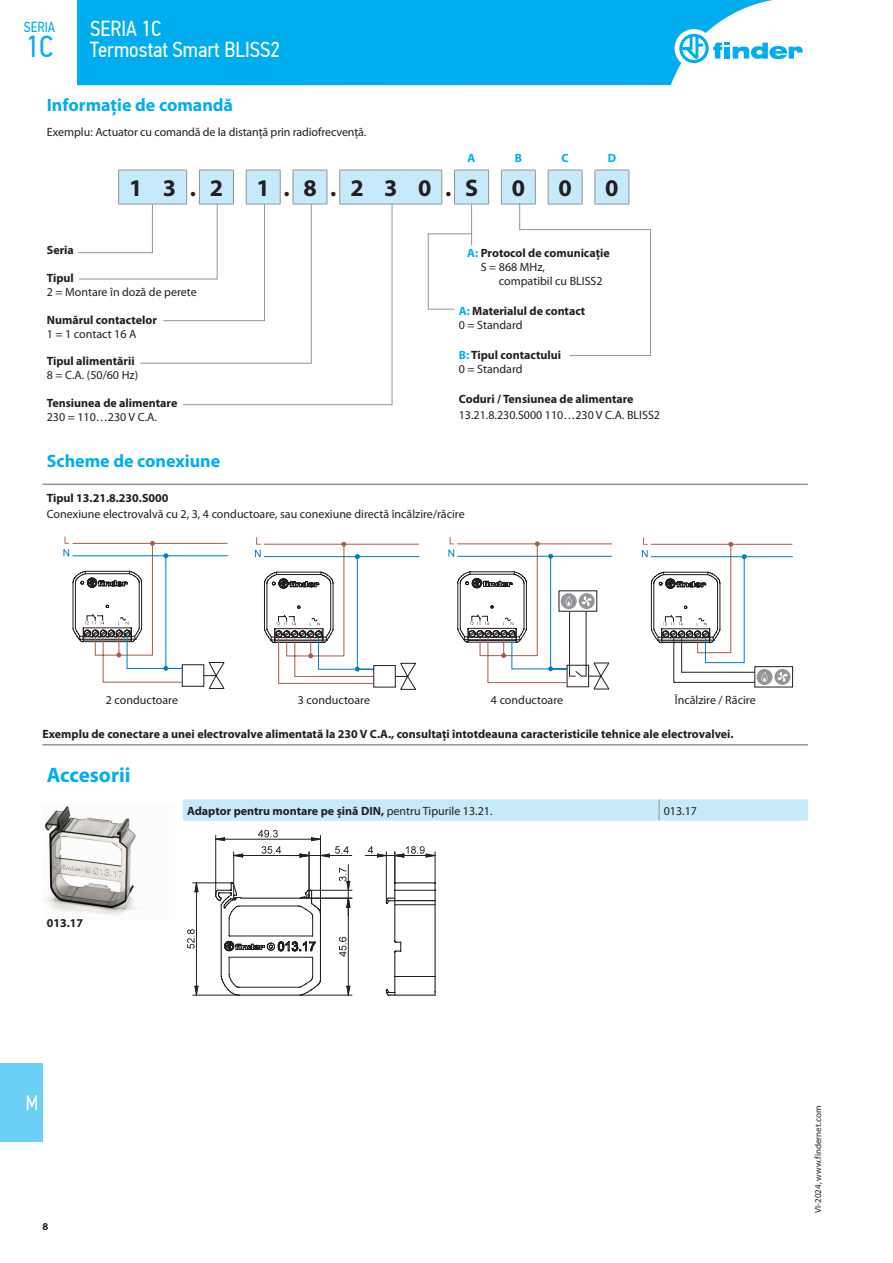
<style>
.page{position:relative;width:893px;height:1263px;background:#fff}
.page>*{position:absolute;margin:0;border:0;box-sizing:border-box;transform-origin:0 0}
.t1{font:30.3px "PF Din Text Cond Pro";color:#00aeef}
.t2{font:700 24px "Myriad Pro";color:#231f20}
.t3{font:21.75px/21px "PF Din Text Cond Pro";color:#fff}
.t4{font:700 21px "Myriad Pro";color:#00aeef}
.t5{font:21px "PF Din Text Cond Pro";color:#fff;scale:.9 1}
.t6{font:700 18px "Myriad Pro";color:#00aeef}
.t7{font:14.55px "PF Din Text Cond Pro";color:#00aeef}
.t8{font:700 12px/14px "Myriad Pro";color:#231f20}
.t9{font:12px "Myriad Pro";color:#231f20}
.t10{font:700 12px "Myriad Pro";color:#00aeef}
.t11{font:700 10.5px "Myriad Pro";color:#231f20}
.t12{font:9px "Myriad Pro";color:#231f20}
.s1{color:#00aeef}
.s2{font-weight:400}
</style>
<div class="page">
<div style="left:0;top:1063px;width:43px;height:79px;background:#6bcff6"></div>
<div style="left:77px;top:0;width:696px;height:85px;background:#00aeef"></div>
<div style="left:675px;top:29px;width:38px;height:39px;background:#fff;border-radius:50%"></div>
<svg style="left:679px;top:34px;width:124px;height:29px"></svg>
<hr style="left:43px;top:744px;width:765px;height:1px;background:#939598">
<hr style="left:43px;top:484px;width:765px;height:1px;background:#939598">
<svg style="left:756px;top:669px;width:16px;height:16px"></svg>
<svg style="left:774px;top:669px;width:16px;height:16px"></svg>
<svg style="left:642px;top:537px;width:151px;height:146px"></svg>
<svg style="left:63px;top:536px;width:165px;height:153px"></svg>
<hr style="left:264px;top:544px;width:155px;height:1px;background:#a65d4a">
<hr style="left:264px;top:556px;width:155px;height:1px;background:#007ac2">
<div style="left:373px;top:665px;width:23px;height:23px;border:1px solid #231f20"></div>
<svg style="left:394px;top:662px;width:22px;height:28px"></svg>
<svg style="left:255px;top:537px;width:120px;height:151px"></svg>
<svg style="left:448px;top:537px;width:163px;height:152px"></svg>
<div style="left:297px;top:668px;width:18px;height:7px;background:#fff"></div>
<div style="left:278px;top:684px;width:25px;height:7px;background:#fff"></div>
<img style="left:44px;top:805px;width:92px;height:110px">
<svg style="left:183px;top:799px;width:625px;height:22px"></svg>
<svg style="left:214px;top:881px;width:108px;height:115px"></svg>
<svg style="left:385px;top:882px;width:51px;height:114px"></svg>
<hr style="left:395px;top:900px;width:40px;height:1px;background:#231f20">
<hr style="left:320px;top:835px;width:1px;height:79px;background:#231f20">
<hr style="left:215px;top:835px;width:1px;height:59px;background:#231f20">
<svg style="left:258px;top:830px;width:20px;height:7px"></svg>
<svg style="left:215px;top:837px;width:10px;height:4px"></svg>
<hr style="left:216px;top:839px;width:104px;height:1px;background:#231f20">
<hr style="left:193px;top:883px;width:39px;height:1px;background:#231f20">
<hr style="left:193px;top:995px;width:46px;height:1px;background:#231f20">
<svg style="left:187px;top:929px;width:8px;height:20px"></svg>
<svg style="left:195px;top:883px;width:3px;height:9px"></svg>
<svg style="left:195px;top:986px;width:3px;height:9px"></svg>
<hr style="left:196px;top:883px;width:1px;height:112px;background:#231f20">
<hr style="left:435px;top:852px;width:1px;height:31px;background:#231f20">
<hr style="left:395px;top:852px;width:1px;height:31px;background:#231f20">
<hr style="left:386px;top:852px;width:1px;height:49px;background:#231f20">
<svg style="left:395px;top:846px;width:40px;height:11px"></svg>
<svg style="left:368px;top:846px;width:19px;height:11px"></svg>
<hr style="left:365px;top:855px;width:48px;height:1px;background:#231f20">
<hr style="left:291px;top:855px;width:61px;height:1px;background:#231f20">
<hr style="left:309px;top:852px;width:1px;height:43px;background:#231f20">
<hr style="left:233px;top:852px;width:1px;height:43px;background:#231f20">
<svg style="left:262px;top:846px;width:19px;height:8px"></svg>
<svg style="left:300px;top:837px;width:49px;height:20px"></svg>
<svg style="left:233px;top:854px;width:10px;height:3px"></svg>
<hr style="left:234px;top:855px;width:75px;height:1px;background:#231f20">
<hr style="left:300px;top:995px;width:52px;height:1px;background:#231f20">
<svg style="left:339px;top:937px;width:7px;height:20px"></svg>
<svg style="left:347px;top:986px;width:3px;height:9px"></svg>
<hr style="left:348px;top:898px;width:1px;height:97px;background:#231f20">
<hr style="left:310px;top:890px;width:42px;height:1px;background:#231f20">
<hr style="left:300px;top:898px;width:52px;height:1px;background:#231f20">
<svg style="left:339px;top:868px;width:11px;height:22px"></svg>
<svg style="left:347px;top:898px;width:3px;height:9px"></svg>
<hr style="left:348px;top:864px;width:1px;height:52px;background:#231f20">
<hr style="left:650px;top:229px;width:1px;height:125px;background:#939598">
<hr style="left:570px;top:355px;width:81px;height:1px;background:#939598">
<svg style="left:78px;top:170px;width:551px;height:235px"></svg>
<hr style="left:519px;top:229px;width:132px;height:1px;background:#939598">
<p class="t7" style="left:24px;top:19px;width:33px">SERIA</p>
<h1 class="t1" style="left:26px;top:28px;width:29px">1C</h1>
<h3 class="t3" style="left:90px;top:18px;width:191px">SERIA 1C<br>Termostat Smart BLISS2</h3>
<h3 class="t6" style="left:47px;top:93px;width:188px">Informaţie de comandă</h3>
<p class="t9" style="left:47px;top:125px;width:321px">Exemplu: Actuator cu comandă de la distanță prin radiofrecvență.</p>
<p class="t10" style="left:468px;top:150px;width:9px">A</p>
<p class="t10" style="left:515px;top:150px;width:9px">B</p>
<p class="t10" style="left:562px;top:150px;width:9px">C</p>
<p class="t10" style="left:608px;top:150px;width:10px">D</p>
<h2 class="t2" style="left:129px;top:172px;width:95px">1 3.2</h2>
<h2 class="t2" style="left:257px;top:172px;width:223px">1.8.2 3 0.S</h2>
<h2 class="t2" style="left:512px;top:172px;width:15px">0</h2>
<h2 class="t2" style="left:558px;top:172px;width:15px">0</h2>
<h2 class="t2" style="left:605px;top:172px;width:15px">0</h2>
<p class="t8" style="left:47px;top:243px;width:29px">Seria</p>
<p class="t8" style="left:47px;top:271px;width:29px">Tipul</p>
<p class="t9" style="left:47px;top:285px;width:152px">2 = Montare în doză de perete</p>
<p class="t8" style="left:47px;top:312px;width:112px">Numărul contactelor</p>
<p class="t9" style="left:47px;top:326px;width:91px">1 = 1 contact 16 A</p>
<p class="t8" style="left:47px;top:354px;width:89px">Tipul alimentării</p>
<p class="t9" style="left:47px;top:368px;width:93px">8 = C.A. (50/60 Hz)</p>
<p class="t8" style="left:47px;top:396px;width:132px">Tensiunea de alimentare</p>
<p class="t9" style="left:47px;top:410px;width:112px">230 = 110…230 V C.A.</p>
<p class="t8" style="left:481px;top:245px;width:130px;text-indent:-13px"><span class="s1">A:</span> Protocol de comunicație<br><span class="s2">S = 868 MHz,</span></p>
<p class="t9" style="left:499px;top:273px;width:105px">compatibil cu BLISS2</p>
<p class="t8" style="left:459px;top:303px;width:128px"><span class="s1">A:</span> Materialul de contact<br><span class="s2">0 = Standard</span></p>
<p class="t8" style="left:459px;top:347px;width:104px"><span class="s1">B:</span> Tipul contactului<br><span class="s2">0 = Standard</span></p>
<p class="t8" style="left:459px;top:391px;width:176px">Coduri / Tensiunea de alimentare</p>
<p class="t9" style="left:459px;top:408px;width:203px">13.21.8.230.S000 110…230 V C.A. BLISS2</p>
<h3 class="t6" style="left:47px;top:449px;width:175px">Scheme de conexiune</h3>
<p class="t8" style="left:47px;top:490px;width:123px">Tipul 13.21.8.230.S000</p>
<p class="t9" style="left:47px;top:507px;width:419px">Conexiune electrovalvă cu 2, 3, 4 conductoare, sau conexiune directă încălzire/răcire</p>
<p class="t9" style="left:106px;top:693px;width:74px">2 conductoare</p>
<p class="t9" style="left:298px;top:693px;width:74px">3 conductoare</p>
<p class="t9" style="left:491px;top:692px;width:74px">4 conductoare</p>
<p class="t9" style="left:675px;top:693px;width:82px">Încălzire / Răcire</p>
<p class="t8" style="left:43px;top:727px;width:693px">Exemplu de conectare a unei electrovalve alimentată la 230 V C.A., consultați întotdeauna caracteristicile tehnice ale electrovalvei.</p>
<h3 class="t4" style="left:47px;top:762px;width:85px">Accesorii</h3>
<p class="t8" style="left:47px;top:916px;width:38px">013.17</p>
<p class="t8" style="left:187px;top:803px;width:307px">Adaptor pentru montare pe șină DIN, <span class="s2">pentru Tipurile 13.21.</span></p>
<p class="t9" style="left:664px;top:803px;width:35px">013.17</p>
<h3 class="t5" style="left:26px;top:1091px;width:15px">M</h3>
<p class="t11" style="left:43px;top:1219px;width:7px">8</p>
<p class="t12" style="left:812px;top:1213px;width:108px;rotate:-90deg">VI-2024, www.findernet.com</p>
</div>
